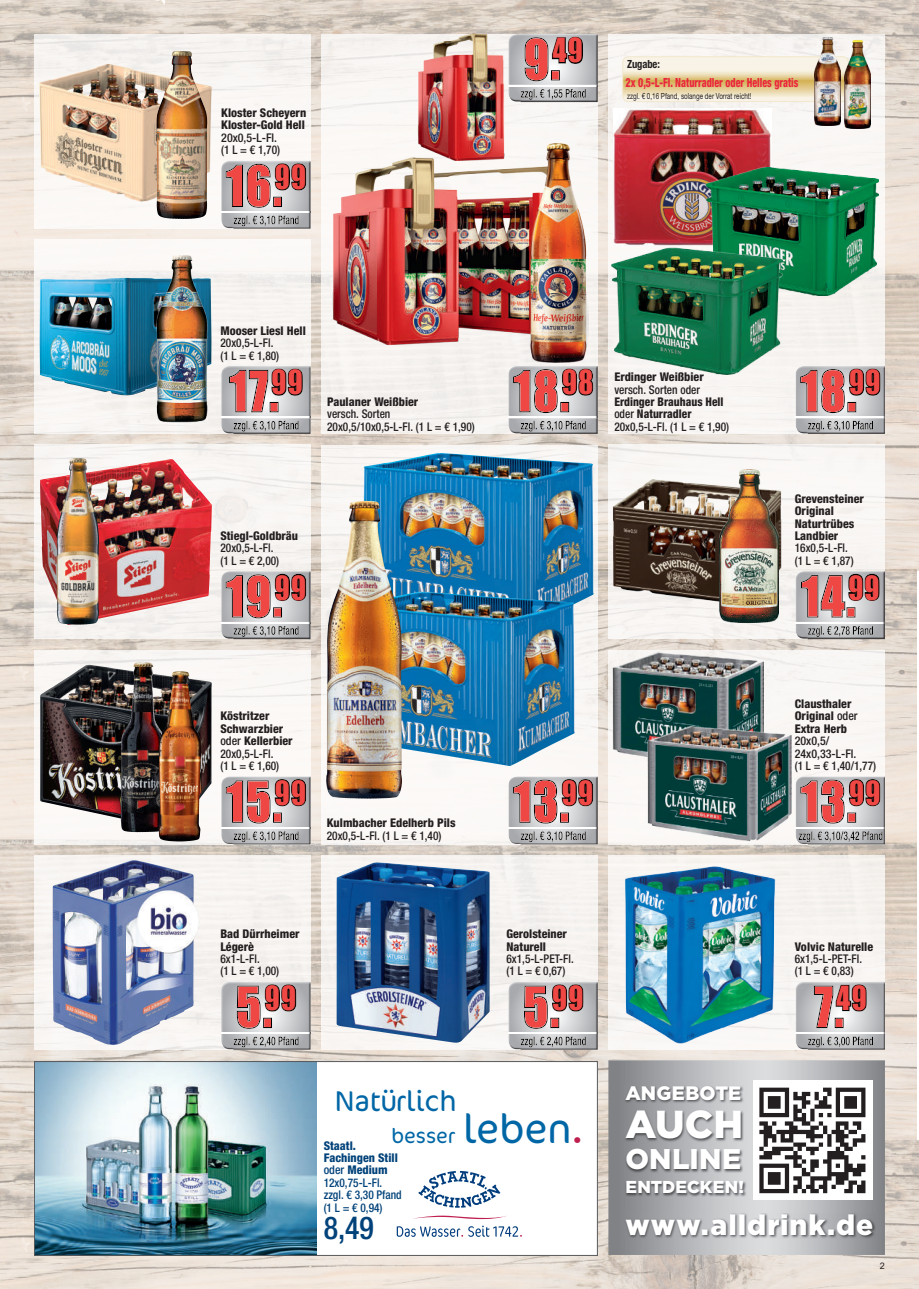
<style>
.page{position:relative;width:919px;height:1289px;background:#fff}
.page>*{position:absolute;margin:0;border:0;box-sizing:border-box;transform-origin:0 0}
.t1{font:900 39px "Gotham";color:#fff}
.t2{font:500 condensed 31.5px "Helvetica Neue LT Std";color:#004279;scale:.95 1}
.t3{font:30.6px "Impact";letter-spacing:.05em;color:#ef4743;scale:.9 1}
.t4{font:300 28.95px "Cocon";letter-spacing:-.005em;color:#0166a5}
.t5{font:900 28.5px "Gotham";letter-spacing:.01em;color:#fff}
.t6{font:900 28.35px "Gotham";letter-spacing:.035em;color:#fff}
.t7{font:300 21px "Cocon";letter-spacing:-.005em;color:#0166a5}
.t8{font:900 19.5px "Gotham";letter-spacing:.005em;color:#fff}
.t9{font:900 17.25px "Gotham";letter-spacing:.01em;color:#fff}
.t10{font:800 condensed 12.6px "Helvetica Neue LT Std";color:#ea253c;scale:.79 1}
.t11{font:800 condensed 12px/12.5px "Helvetica Neue LT Std";color:#231f20}
.t12{font:500 condensed 12px/12.5px "Helvetica Neue LT Std";color:#231f20;scale:.95 1}
.t13{font:500 condensed 12px/12.5px "Helvetica Neue LT Std";color:#004279}
.t14{font:500 condensed 12px/12.5px "Helvetica Neue LT Std";color:#231f20}
.t15{font:800 condensed 12px/12.5px "Helvetica Neue LT Std";color:#231f20;scale:.95 1}
.t16{font:700 condensed 11.25px "Helvetica Neue LT Std";letter-spacing:-.01em;color:#231f20;scale:.94 1}
.t17{font:9px "Arial";color:#231f20}
.t18{font:8.4px "Helvetica Neue LT Std";color:#231f20;scale:.75 1}
.s1{font-weight:500}
.s2{font-size:41.4px}
.s3{font-size:41.4px;color:#bf1f4f}
.s4{font-weight:800}
</style>
<div class="page">
<img style="left:0;top:0;width:918px;height:570px">
<img style="left:0;top:569px;width:916px;height:570px">
<img style="left:0;top:1140px;width:918px;height:148px">
<svg style="left:608px;top:1060px;width:276px;height:194px;background:#abadaf"></svg>
<div style="left:753px;top:1080px;width:120px;height:119px;background:#fff"></div>
<img style="left:624px;top:1085px;width:122px;height:111px">
<img style="left:624px;top:1213px;width:251px;height:25px">
<img style="left:759px;top:1087px;width:107px;height:107px">
<div style="left:34px;top:34px;width:276px;height:195px;background:#f9f7f4"></div>
<div style="left:321px;top:855px;width:276px;height:194px;background:#f6f3f0"></div>
<div style="left:34px;top:239px;width:276px;height:195px;background:#f8f6f3"></div>
<div style="left:34px;top:444px;width:276px;height:195px;background:#f7f4f2"></div>
<div style="left:34px;top:649px;width:276px;height:195px;background:#fbf8f6"></div>
<div style="left:608px;top:444px;width:276px;height:195px;background:#f9f6f4"></div>
<div style="left:608px;top:649px;width:276px;height:195px;background:#f9f7f5"></div>
<div style="left:608px;top:855px;width:276px;height:194px;background:#f6f3f0"></div>
<div style="left:34px;top:855px;width:276px;height:194px;background:#f6f4f1"></div>
<div style="left:219px;top:775px;width:94px;height:71px;background:#231f20;opacity:.75"></div>
<div style="left:794px;top:980px;width:93px;height:72px;background:#231f20;opacity:.75"></div>
<img style="left:336px;top:862px;width:153px;height:180px">
<img style="left:623px;top:866px;width:153px;height:178px">
<div style="left:507px;top:980px;width:93px;height:72px;background:#231f20;opacity:.75"></div>
<img style="left:53px;top:860px;width:146px;height:185px">
<div style="left:220px;top:980px;width:93px;height:72px;background:#231f20;opacity:.75"></div>
<div style="left:793px;top:775px;width:94px;height:71px;background:#231f20;opacity:.75"></div>
<img style="left:40px;top:665px;width:172px;height:156px">
<img style="left:610px;top:479px;width:172px;height:127px">
<div style="left:793px;top:570px;width:94px;height:71px;background:#231f20;opacity:.75"></div>
<div style="left:321px;top:444px;width:276px;height:400px;background:#fbf8f6"></div>
<div style="left:506px;top:775px;width:94px;height:71px;background:#231f20;opacity:.75"></div>
<img style="left:40px;top:459px;width:172px;height:166px">
<div style="left:219px;top:570px;width:94px;height:71px;background:#231f20;opacity:.75"></div>
<img style="left:40px;top:278px;width:171px;height:117px">
<div style="left:218px;top:363px;width:94px;height:67px;background:#f6f3f0"></div>
<div style="left:220px;top:365px;width:93px;height:71px;background:#231f20;opacity:.75"></div>
<div style="left:321px;top:34px;width:276px;height:400px;background:#f7f4f2"></div>
<div style="left:608px;top:34px;width:276px;height:400px;background:#f7f4f2"></div>
<div style="left:506px;top:363px;width:94px;height:66px;background:#f7f4f2"></div>
<div style="left:506px;top:365px;width:94px;height:71px;background:#231f20;opacity:.75"></div>
<div style="left:793px;top:363px;width:94px;height:66px;background:#f5f3f0"></div>
<div style="left:793px;top:365px;width:94px;height:71px;background:#231f20;opacity:.75"></div>
<div style="left:507px;top:33px;width:93px;height:72px;background:#231f20;opacity:.75"></div>
<img style="left:40px;top:62px;width:171px;height:141px">
<div style="left:219px;top:159px;width:94px;height:72px;background:#231f20;opacity:.75"></div>
<img style="left:156px;top:51px;width:30px;height:168px">
<img style="left:154px;top:255px;width:55px;height:168px">
<img style="left:57px;top:458px;width:42px;height:166px">
<img style="left:121px;top:662px;width:42px;height:170px">
<img style="left:159px;top:671px;width:42px;height:170px">
<img style="left:416px;top:33px;width:88px;height:110px">
<img style="left:330px;top:143px;width:258px;height:220px">
<img style="left:613px;top:109px;width:158px;height:136px">
<img style="left:706px;top:168px;width:172px;height:127px">
<svg style="left:624px;top:58px;width:220px;height:42px"></svg>
<div style="left:622px;top:56px;width:226px;height:46px;border:1px solid #f2e8cd;border-radius:6px"></div>
<img style="left:814px;top:37px;width:26px;height:88px">
<img style="left:844px;top:40px;width:26px;height:89px">
<img style="left:611px;top:247px;width:171px;height:127px">
<img style="left:362px;top:453px;width:231px;height:170px">
<img style="left:403px;top:591px;width:171px;height:175px">
<img style="left:325px;top:502px;width:78px;height:296px">
<img style="left:719px;top:469px;width:59px;height:153px">
<img style="left:612px;top:652px;width:151px;height:105px">
<img style="left:647px;top:726px;width:144px;height:115px">
<div style="left:34px;top:1061px;width:563px;height:194px;background:#fff"></div>
<img style="left:36px;top:1063px;width:281px;height:190px">
<svg style="left:418px;top:1171px;width:82px;height:36px"></svg>
<svg style="left:396px;top:1215px;width:126px;height:21px"></svg>
<div style="left:34px;top:1061px;width:563px;height:194px;border:1px solid #57585a"></div>
<p class="t11" style="left:221px;top:106px;width:86px">Kloster Scheyern<br>Kloster-Gold Hell</p>
<p class="t14" style="left:221px;top:131px;width:60px">20x0,5-L-Fl. (1 L = € 1,70)</p>
<h3 class="t3" style="left:275px;top:153px;width:36px">99</h3>
<h3 class="t3" style="left:552px;top:27px;width:35px">49</h3>
<p class="t16" style="left:627px;top:57px;width:36px">Zugabe:</p>
<p class="t10" style="left:625px;top:75px;width:220px">2x 0,5-L-Fl. Naturradler oder Helles gratis</p>
<p class="t18" style="left:627px;top:91px;width:167px">zzgl. € 0,16 Pfand, solange der Vorrat reicht!</p>
<p class="t11" style="left:220px;top:324px;width:87px">Mooser Liesl Hell</p>
<p class="t12" style="left:220px;top:336px;width:63px">20x0,5-L-Fl. (1 L = € 1,80)</p>
<h3 class="t3" style="left:271px;top:358px;width:36px">99</h3>
<p class="t11" style="left:327px;top:395px;width:93px">Paulaner Weißbier</p>
<p class="t12" style="left:327px;top:408px;width:157px">versch. Sorten<br>20x0,5/10x0,5-L-Fl. (1 L = € 1,90)</p>
<p class="t11" style="left:220px;top:529px;width:79px">Stiegl-Goldbräu</p>
<p class="t12" style="left:220px;top:542px;width:63px">20x0,5-L-Fl. (1 L = € 2,00)</p>
<h3 class="t3" style="left:275px;top:563px;width:36px">99</h3>
<h3 class="t3" style="left:562px;top:358px;width:36px">98</h3>
<h3 class="t3" style="left:849px;top:358px;width:36px">99</h3>
<p class="t11" style="left:614px;top:370px;width:91px">Erdinger Weißbier</p>
<p class="t12" style="left:614px;top:383px;width:92px">versch. Sorten oder</p>
<p class="t15" style="left:614px;top:395px;width:122px">Erdinger Brauhaus Hell <span class="s1">oder</span> Naturradler<br><span class="s1">20x0,5-L-Fl. (1 L = € 1,90)</span></p>
<p class="t11" style="left:794px;top:492px;width:71px">Grevensteiner<br>Original<br>Naturtrübes<br>Landbier</p>
<p class="t12" style="left:794px;top:542px;width:63px">16x0,5-L-Fl. (1 L = € 1,87)</p>
<h3 class="t3" style="left:848px;top:563px;width:36px">99</h3>
<p class="t11" style="left:220px;top:709px;width:74px">Köstritzer<br>Schwarzbier <span class="s1">oder</span> Kellerbier<br><span class="s1">20x0,5-L-Fl.<br>(1 L = € 1,60)</span></p>
<h3 class="t3" style="left:275px;top:769px;width:36px">99</h3>
<p class="t11" style="left:327px;top:816px;width:130px">Kulmbacher Edelherb Pils</p>
<p class="t12" style="left:327px;top:828px;width:122px">20x0,5-L-Fl. (1 L = € 1,40)</p>
<h3 class="t3" style="left:562px;top:769px;width:36px">99</h3>
<p class="t11" style="left:794px;top:697px;width:64px">Clausthaler<br>Original <span class="s1">oder<br></span>Extra Herb</p>
<p class="t14" style="left:794px;top:734px;width:83px">20x0,5/<br>24x0,33-L-Fl.<br>(1 L = € 1,40/1,77)</p>
<h3 class="t3" style="left:849px;top:769px;width:36px">99</h3>
<p class="t11" style="left:220px;top:927px;width:81px">Bad Dürrheimer<br>Légerè</p>
<p class="t12" style="left:220px;top:952px;width:63px">6x1-L-Fl.<br>(1 L = € 1,00)</p>
<h3 class="t3" style="left:265px;top:974px;width:36px">99</h3>
<p class="t11" style="left:506px;top:927px;width:62px">Gerolsteiner<br>Naturell</p>
<p class="t12" style="left:506px;top:952px;width:72px">6x1,5-L-PET-Fl. (1 L = € 0,67)</p>
<h3 class="t3" style="left:552px;top:974px;width:36px">99</h3>
<h3 class="t4" style="left:334px;top:1080px;width:123px">Natürlich</h3>
<h3 class="t7" style="left:391px;top:1120px;width:193px">besser <span class="s2">leben</span><span class="s3">.</span></h3>
<p class="t13" style="left:324px;top:1138px;width:79px"><span class="s4">Staatl.<br>Fachingen Still </span>oder <span class="s4">Medium<br></span>12x0,75-L-Fl. zzgl. € 3,30 Pfand (1 L = € 0,94)</p>
<h2 class="t2" style="left:324px;top:1208px;width:54px">8,49</h2>
<p class="t11" style="left:794px;top:939px;width:80px">Volvic Naturelle</p>
<p class="t12" style="left:794px;top:952px;width:72px">6x1,5-L-PET-Fl. (1 L = € 0,83)</p>
<h3 class="t3" style="left:836px;top:974px;width:35px">49</h3>
<h3 class="t8" style="left:625px;top:1081px;width:117px">ANGEBOTE</h3>
<h1 class="t1" style="left:625px;top:1101px;width:119px">AUCH</h1>
<h3 class="t5" style="left:625px;top:1142px;width:117px">ONLINE</h3>
<h3 class="t9" style="left:625px;top:1176px;width:120px">ENTDECKEN!</h3>
<h3 class="t6" style="left:625px;top:1208px;width:249px">www.alldrink.de</h3>
<p class="t17" style="left:879px;top:1259px;width:7px">2</p>
</div>
